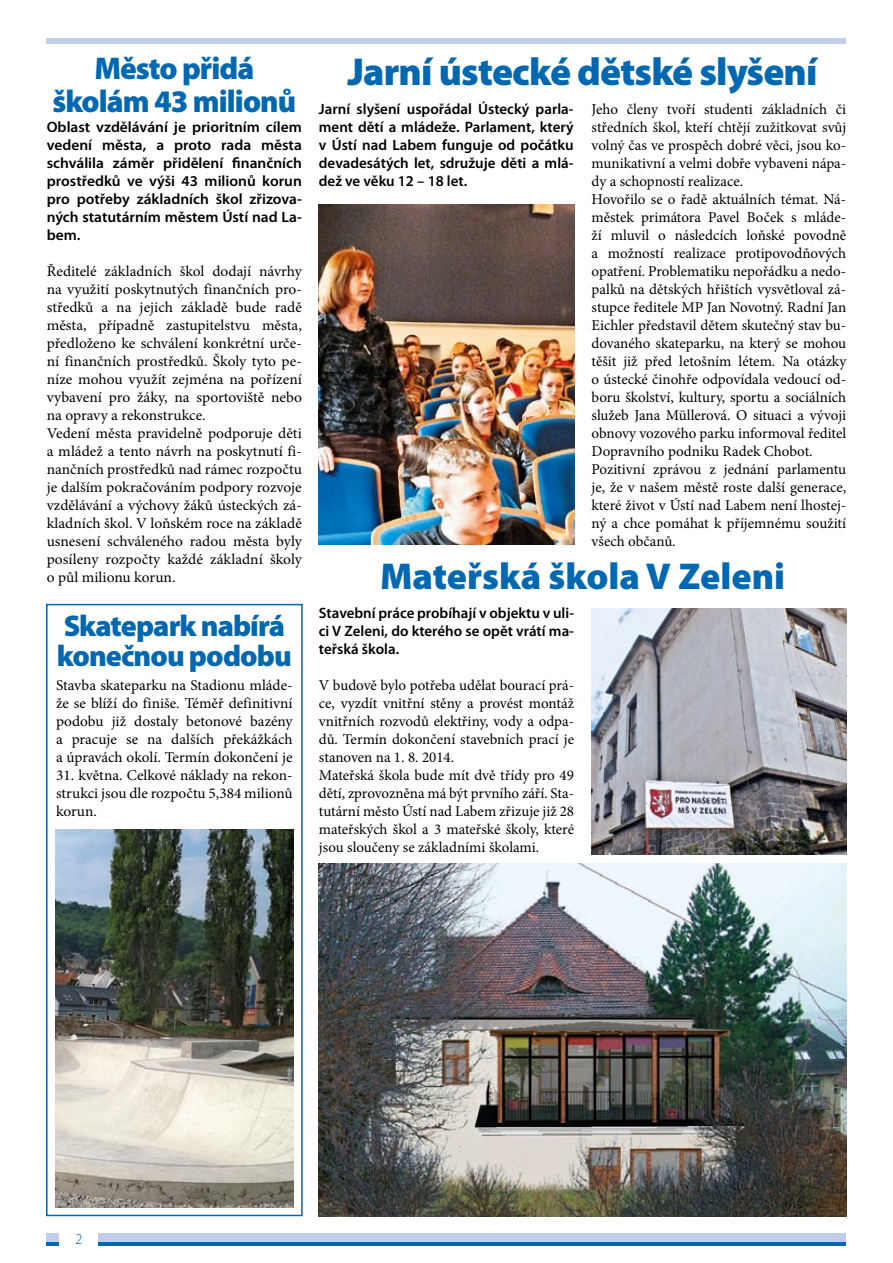
<style>
.page{position:relative;width:893px;height:1263px;background:#fff}
.page>*{position:absolute;margin:0;border:0;box-sizing:border-box;transform-origin:0 0}
.t1{font:900 39px "Myriad Pro";letter-spacing:-.02em;color:#0067b1}
.t2{font:900 37.5px "Myriad Pro";color:#0067b1}
.t3{font:900 31.5px "Myriad Pro";letter-spacing:-.03em;color:#0067b1}
.t4{font:900 30px/30px "Myriad Pro";letter-spacing:-.03em;color:#0067b1}
.t5{font:15px/18px "Minion Pro";color:#000}
.t6{font:600 15px/18px "Myriad Pro";color:#000;text-align:justify}
.t7{font:300 15px "Myriad Pro";color:#0067b1}
</style>
<div class="page">
<div style="left:47px;top:38px;width:799px;height:6px;background:#c3ceea"></div>
<hr style="left:47px;top:1242px;width:799px;height:4px;background:#0067b1">
<div style="left:47px;top:1233px;width:799px;height:9px;background:#c3ceea"></div>
<div style="left:60px;top:1233px;width:38px;height:30px;background:#fff"></div>
<div style="left:46px;top:604px;width:257px;height:612px;border:2px solid #0067b1"></div>
<img style="left:55px;top:829px;width:238px;height:379px">
<img style="left:319px;top:204px;width:255px;height:340px">
<img style="left:591px;top:608px;width:255px;height:247px">
<img style="left:319px;top:863px;width:527px;height:353px">
<h3 class="t3" style="left:94px;top:50px;width:161px">Město přidá</h3>
<h1 class="t1" style="left:348px;top:49px;width:471px">Jarní ústecké dětské slyšení</h1>
<h3 class="t3" style="left:52px;top:83px;width:245px">školám 43 milionů</h3>
<p class="t6" style="left:47px;top:118px;width:257px">Oblast vzdělávání je prioritním cílem vedení města, a proto rada města schválila záměr přidělení finančních prostředků ve výši 43 milionů korun pro potřeby základních škol zřizova&shy;ných statutárním městem Ústí nad La&shy;bem.</p>
<p class="t5" style="left:47px;top:262px;width:257px">Ředitelé základních škol dodají návrhy na využití poskytnutých finančních pro&shy;středků a na jejich základě bude radě města, případně zastupitelstvu města, předloženo ke schválení konkrétní urče&shy;ní finančních prostředků. Školy tyto pe&shy;níze mohou využít zejména na pořízení vybavení pro žáky, na sportoviště nebo na opravy a rekonstrukce.<br>Vedení města pravidelně podporuje děti a mládež a tento návrh na poskytnutí fi&shy;nančních prostředků nad rámec rozpočtu je dalším pokračováním podpory rozvoje vzdělávání a výchovy žáků ústeckých zá&shy;kladních škol. V loňském roce na základě usnesení schváleného radou města byly posíleny rozpočty každé základní školy o půl milionu korun.</p>
<p class="t6" style="left:319px;top:100px;width:256px">Jarní slyšení uspořádal Ústecký parla&shy;ment dětí a mládeže. Parlament, který v Ústí nad Labem funguje od počátku devadesátých let, sdružuje děti a mlá&shy;dež ve věku 12 – 18 let.</p>
<p class="t5" style="left:592px;top:100px;width:256px">Jeho členy tvoří studenti základních či středních škol, kteří chtějí zužitkovat svůj volný čas ve prospěch dobré věci, jsou ko&shy;munikativní a velmi dobře vybaveni nápa&shy;dy a schopností realizace.<br>Hovořilo se o řadě aktuálních témat. Ná&shy;městek primátora Pavel Boček s mláde&shy;ží mluvil o následcích loňské povodně a možností realizace protipovodňových opatření. Problematiku nepořádku a nedo&shy;palků na dětských hřištích vysvětloval zá&shy;stupce ředitele MP Jan Novotný. Radní Jan Eichler představil dětem skutečný stav bu&shy;dovaného skateparku, na který se mohou těšit již před letošním létem. Na otázky o ústecké činohře odpovídala vedoucí od&shy;boru školství, kultury, sportu a sociálních služeb Jana Müllerová. O situaci a vývoji obnovy vozového parku informoval ředitel Dopravního podniku Radek Chobot.<br>Pozitivní zprávou z jednání parlamentu je, že v našem městě roste další generace, které život v Ústí nad Labem není lhostej&shy;ný a chce pomáhat k příjemnému soužití všech občanů.</p>
<h2 class="t2" style="left:380px;top:555px;width:407px">Mateřská škola V Zeleni</h2>
<h3 class="t4" style="left:57px;top:611px;width:236px">Skatepark nabírá konečnou podobu</h3>
<p class="t5" style="left:56px;top:676px;width:238px;text-align:justify">Stavba skateparku na Stadionu mláde&shy;že se blíží do finiše. Téměř definitivní podobu již dostaly betonové bazény a pracuje se na dalších překážkách a úpravách okolí. Termín dokončení je</p>
<p class="t5" style="left:56px;top:766px;width:238px;text-align:justify">31. května. Celkové náklady na rekon&shy;strukci jsou dle rozpočtu 5,384 milionů korun.</p>
<p class="t6" style="left:319px;top:604px;width:257px">Stavební práce probíhají v objektu v uli&shy;ci V Zeleni, do kterého se opět vrátí ma&shy;teřská škola.</p>
<p class="t5" style="left:319px;top:676px;width:257px">V budově bylo potřeba udělat bourací prá&shy;ce, vyzdít vnitřní stěny a provést montáž vnitřních rozvodů elektřiny, vody a odpa&shy;dů. Termín dokončení stavebních prací je stanoven na 1. 8. 2014.<br>Mateřská škola bude mít dvě třídy pro 49 dětí, zprovozněna má být prvního září. Sta&shy;tutární město Ústí nad Labem zřizuje již 28 mateřských škol a 3 mateřské školy, které jsou sloučeny se základními školami.</p>
<p class="t7" style="left:75px;top:1231px;width:9px">2</p>
</div>
